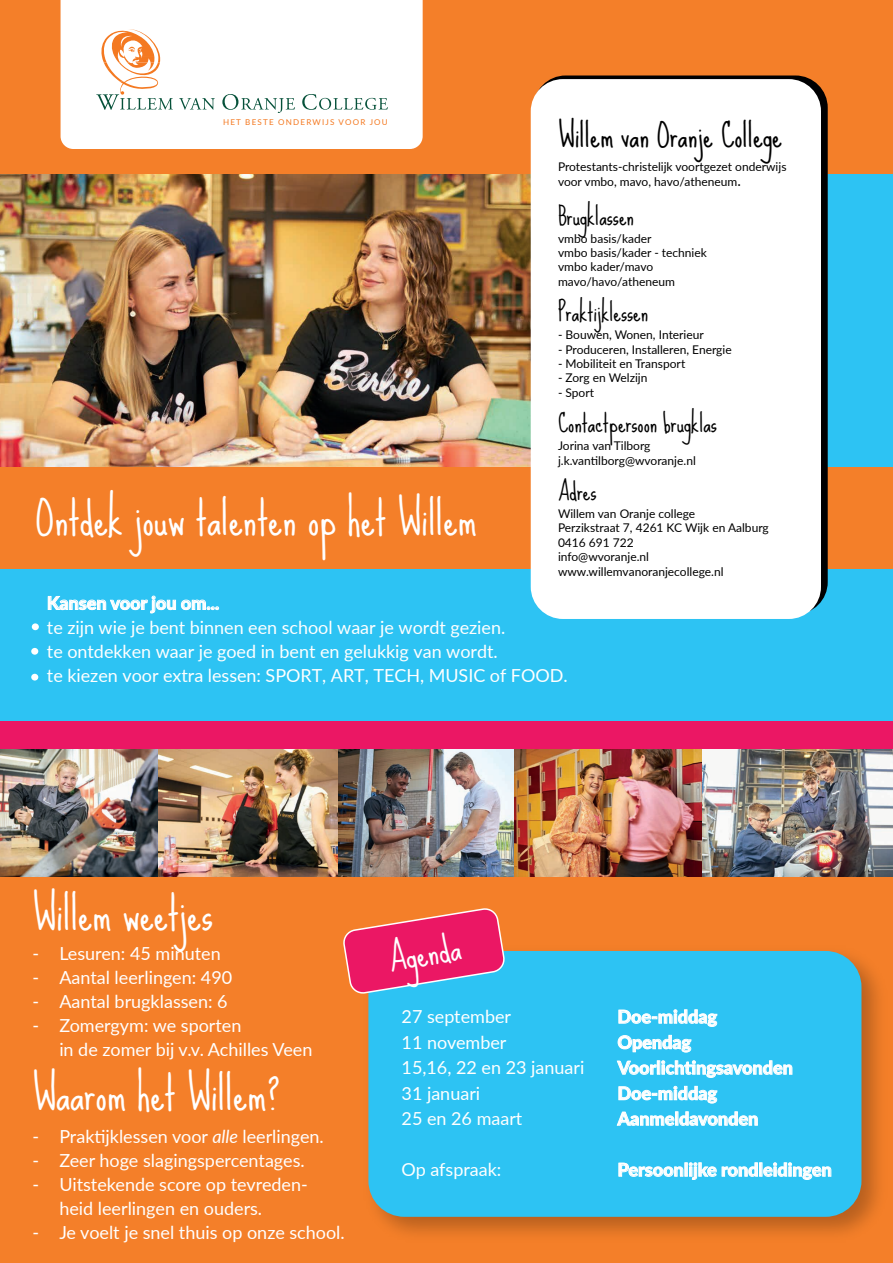
<style>
.page{position:relative;width:893px;height:1263px;background:#fff}
.page>*{position:absolute;margin:0;border:0;box-sizing:border-box;transform-origin:0 0}
.t1{font:45px "Sue Ellen Francisco";color:#fff}
.t2{font:36px "Sue Ellen Francisco";color:#fff}
.t3{font:31.5px "Sue Ellen Francisco";color:#000001}
.t4{font:24px "Sue Ellen Francisco";color:#000001}
.t5{font:18px/24px "Lato";color:#fff}
.t6{font:800 18px "Lato";color:#fff}
.t7{font:12px/14.4px "Lato";color:#000001}
.t8{font:8.1px "Lato";letter-spacing:.15em;color:#f47921}
.s1{font-size:15px}
.s2{font-style:italic}
</style>
<div class="page">
<img style="left:0;top:173px;width:531px;height:295px">
<div style="left:823px;top:159px;width:70px;height:364px;background:#2dc3f3"></div>
<div style="left:0;top:468px;width:893px;height:313px;background:#2dc3f3"></div>
<div style="left:0;top:789px;width:893px;height:474px;background:#f47f29"></div>
<div style="left:0;top:468px;width:893px;height:101px;background:#f47f29"></div>
<div style="left:0;top:0;width:893px;height:173px;background:#f47f29"></div>
<div style="left:61px;top:0;width:362px;height:149px;background:#fff"></div>
<svg style="left:179px;top:98px;width:36px;height:12px"></svg>
<svg style="left:222px;top:94px;width:73px;height:19px"></svg>
<svg style="left:302px;top:94px;width:86px;height:16px"></svg>
<svg style="left:96px;top:28px;width:77px;height:82px;background:#f3dfcf"></svg>
<div style="left:32px;top:623px;width:7px;height:7px;background:#fff;border-radius:50%"></div>
<div style="left:31px;top:648px;width:7px;height:7px;background:#fff;border-radius:50%"></div>
<div style="left:31px;top:674px;width:7px;height:6px;background:#fff;border-radius:50%"></div>
<svg style="left:48px;top:595px;width:171px;height:19px"></svg>
<img style="left:369px;top:950px;width:511px;height:285px">
<div style="left:368px;top:951px;width:493px;height:266px;background:#2dc3f3;border-radius:36px"></div>
<div style="left:533px;top:76px;width:295px;height:538px;background:#000001;border-radius:32px"></div>
<div style="left:531px;top:79px;width:290px;height:540px;background:#fff;border-radius:32px"></div>
<svg style="left:618px;top:1009px;width:100px;height:18px"></svg>
<svg style="left:616px;top:1034px;width:177px;height:70px"></svg>
<svg style="left:616px;top:1111px;width:142px;height:15px"></svg>
<svg style="left:618px;top:1162px;width:214px;height:18px"></svg>
<svg style="left:343px;top:908px;width:164px;height:87px"></svg>
<img style="left:0;top:748px;width:159px;height:128px">
<img style="left:159px;top:748px;width:179px;height:129px">
<img style="left:338px;top:748px;width:176px;height:129px">
<img style="left:514px;top:748px;width:189px;height:129px">
<img style="left:703px;top:748px;width:190px;height:129px">
<div style="left:0;top:721px;width:893px;height:27px;background:#eb1764"></div>
<h3 class="t3" style="left:558px;top:118px;width:226px">Willem van Oranje College</h3>
<p class="t7" style="left:558px;top:159px;width:230px">Protestants-christelijk voortgezet onderwijs voor vmbo, mavo, havo/atheneum<span class="s1">.</span></p>
<h3 class="t4" style="left:558px;top:202px;width:78px">Brugklassen</h3>
<p class="t7" style="left:558px;top:231px;width:150px">vmbo basis/kader<br>vmbo basis/kader - techniek vmbo kader/mavo mavo/havo/atheneum</p>
<h3 class="t4" style="left:558px;top:299px;width:92px">Praktijklessen</h3>
<p class="t7" style="left:558px;top:327px;width:147px">- Bouwen, Wonen, Interieur</p>
<p class="t7" style="left:558px;top:342px;width:175px">- Produceren, Installeren, Energie</p>
<p class="t7" style="left:558px;top:356px;width:129px">- Mobiliteit en Transport</p>
<p class="t7" style="left:558px;top:370px;width:91px">- Zorg en Welzijn</p>
<p class="t7" style="left:558px;top:385px;width:38px">- Sport</p>
<h3 class="t4" style="left:558px;top:410px;width:160px">Contactpersoon brugklas</h3>
<p class="t8" style="left:223px;top:116px;width:166px">HET BESTE ONDERWIJS VOOR JOU</p>
<p class="t7" style="left:558px;top:438px;width:139px">Jorina van Tilborg j.k.vantilborg@wvoranje.nl</p>
<h3 class="t4" style="left:558px;top:478px;width:40px">Adres</h3>
<p class="t7" style="left:558px;top:506px;width:212px">Willem van Oranje college<br>Perzikstraat 7, 4261 KC Wijk en Aalburg<br>0416 691 722<br>info@wvoranje.nl www.willemvanoranjecollege.nl</p>
<h1 class="t1" style="left:36px;top:493px;width:442px">Ontdek jouw talenten op het Willem</h1>
<p class="t6" style="left:47px;top:590px;width:174px">Kansen voor jou om...</p>
<p class="t5" style="left:47px;top:614px;width:522px">te zijn wie je bent binnen een school waar je wordt gezien.<br>te ontdekken waar je goed in bent en gelukkig van wordt.<br>te kiezen voor extra lessen: SPORT, ART, TECH, MUSIC of FOOD.</p>
<h1 class="t1" style="left:32px;top:888px;width:182px">Willem weetjes</h1>
<p class="t5" style="left:32px;top:941px;width:190px">- Lesuren: 45 minuten</p>
<p class="t5" style="left:32px;top:965px;width:201px">- Aantal leerlingen: 490</p>
<p class="t5" style="left:32px;top:989px;width:197px">- Aantal brugklassen: 6</p>
<p class="t5" style="left:59px;top:1013px;width:255px;text-indent:-27px">- Zomergym: we sporten<br>in de zomer bij v.v. Achilles Veen</p>
<h1 class="t1" style="left:32px;top:1068px;width:249px">Waarom het Willem?</h1>
<p class="t5" style="left:32px;top:1124px;width:293px">- Praktijklessen voor <span class="s2">alle</span> leerlingen.</p>
<p class="t5" style="left:32px;top:1148px;width:274px">- Zeer hoge slagingspercentages.</p>
<p class="t5" style="left:59px;top:1172px;width:250px;text-indent:-27px">- Uitstekende score op tevreden&shy;heid leerlingen en ouders.</p>
<p class="t5" style="left:32px;top:1220px;width:314px">- Je voelt je snel thuis op onze school.</p>
<h2 class="t2" style="left:385px;top:938px;width:75px;rotate:-9deg">Agenda</h2>
<p class="t5" style="left:402px;top:1004px;width:111px">27 september</p>
<p class="t6" style="left:618px;top:1003px;width:101px">Doe-middag</p>
<p class="t5" style="left:402px;top:1029px;width:106px">11 november</p>
<p class="t6" style="left:618px;top:1029px;width:75px">Opendag</p>
<p class="t5" style="left:402px;top:1055px;width:184px">15,16, 22 en 23 januari</p>
<p class="t6" style="left:618px;top:1054px;width:177px">Voorlichtingsavonden</p>
<p class="t5" style="left:402px;top:1080px;width:80px">31 januari</p>
<p class="t6" style="left:618px;top:1080px;width:101px">Doe-middag</p>
<p class="t5" style="left:402px;top:1106px;width:122px">25 en 26 maart</p>
<p class="t6" style="left:618px;top:1105px;width:142px">Aanmeldavonden</p>
<p class="t5" style="left:402px;top:1157px;width:101px">Op afspraak:</p>
<p class="t6" style="left:618px;top:1156px;width:216px">Persoonlijke rondleidingen</p>
</div>
